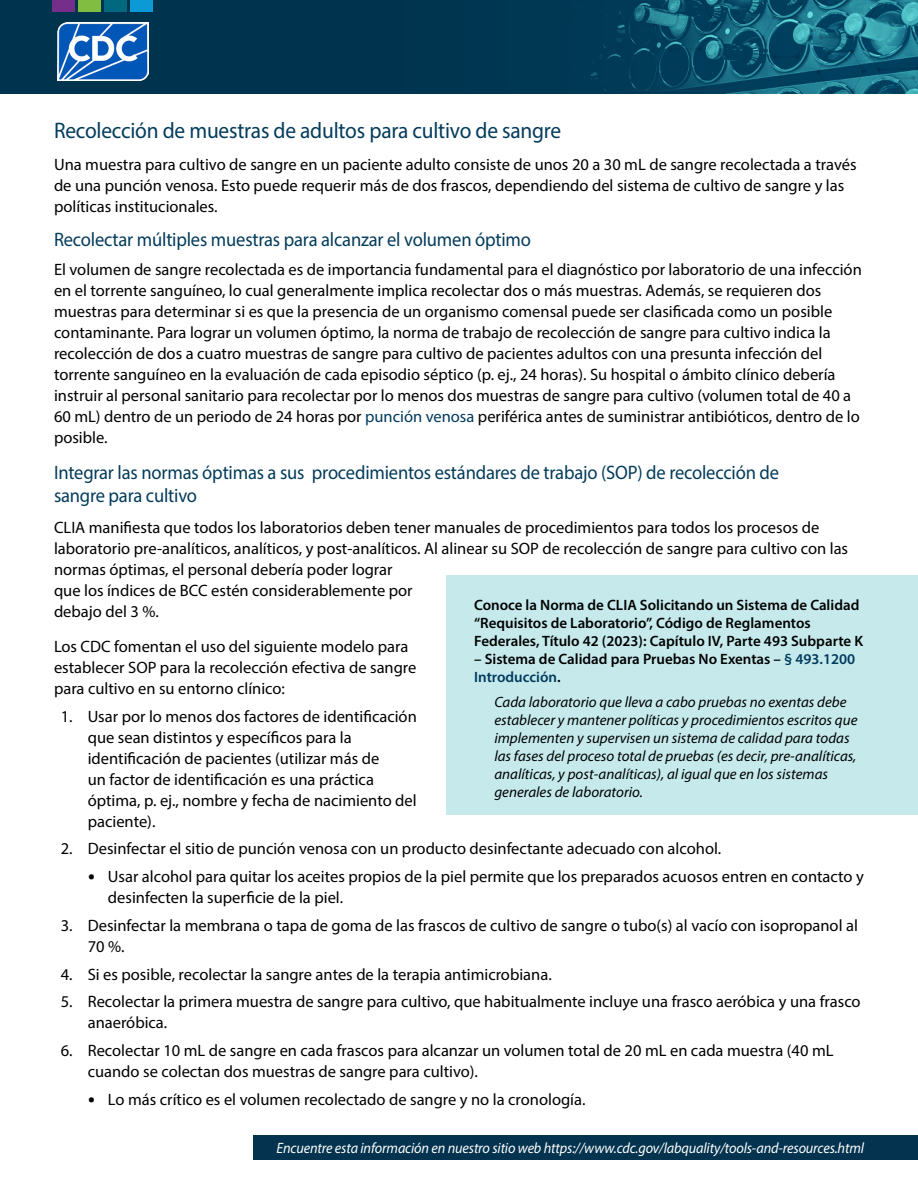
<style>
.page{position:relative;width:918px;height:1188px;background:#fff}
.page>*{position:absolute;margin:0;border:0;box-sizing:border-box;transform-origin:0 0}
.t1{font:22.5px "Myriad Pro";letter-spacing:-.01em;color:#043c5b;scale:.95 1}
.t2{font:19.5px/23.4px "Myriad Pro";letter-spacing:-.01em;color:#043c5b;scale:.95 1}
.t3{font:16.5px/21px "Myriad Pro";color:#000101}
.t4{font:italic 15px/18px "Myriad Pro";color:#000101}
.t5{font:600 15px/18px "Myriad Pro";color:#000101}
.t6{font:italic 15px "Myriad Pro";letter-spacing:-.01em;color:#fefefe;scale:.95 1}
.s1{color:#003a5d}
.s2{font-family:"PT Sans";font-weight:700}
</style>
<div class="page">
<div style="left:446px;top:575px;width:472px;height:240px;background:#c6eaec"></div>
<img style="left:0;top:0;width:918px;height:94px">
<div style="left:105px;top:0;width:22px;height:11px;background:#00697f"></div>
<div style="left:131px;top:0;width:22px;height:11px;background:#0b9ad6"></div>
<div style="left:78px;top:0;width:23px;height:11px;background:#81bd41"></div>
<div style="left:52px;top:0;width:23px;height:11px;background:#752e8a"></div>
<div style="left:254px;top:1136px;width:664px;height:24px;background:#03334e"></div>
<img style="left:57px;top:22px;width:92px;height:59px">
<h2 class="t1" style="left:54px;top:117px;width:535px">Recolección de muestras de adultos para cultivo de sangre</h2>
<p class="t3" style="left:54px;top:153px;width:804px">Una muestra para cultivo de sangre en un paciente adulto consiste de unos 20 a 30 mL de sangre recolectada a través de una punción venosa. Esto puede requerir más de dos frascos, dependiendo del sistema de cultivo de sangre y las políticas institucionales.</p>
<h2 class="t2" style="left:54px;top:228px;width:504px">Recolectar múltiples muestras para alcanzar el volumen óptimo</h2>
<p class="t3" style="left:54px;top:259px;width:809px">El volumen de sangre recolectada es de importancia fundamental para el diagnóstico por laboratorio de una infección en el torrente sanguíneo, lo cual generalmente implica recolectar dos o más muestras. Además, se requieren dos muestras para determinar si es que la presencia de un organismo comensal puede ser clasificada como un posible contaminante. Para lograr un volumen óptimo, la norma de trabajo de recolección de sangre para cultivo indica la recolección de dos a cuatro muestras de sangre para cultivo de pacientes adultos con una presunta infección del torrente sanguíneo en la evaluación de cada episodio séptico (p. ej., 24 horas). Su hospital o ámbito clínico debería instruir al personal sanitario para recolectar por lo menos dos muestras de sangre para cultivo (volumen total de 40 a 60 mL) dentro de un periodo de 24 horas por <span class="s1">punción venosa</span> periférica antes de suministrar antibióticos, dentro de lo posible.</p>
<h2 class="t2" style="left:54px;top:460px;width:765px">Integrar las normas óptimas a sus procedimientos estándares de trabajo (SOP) de recolección de sangre para cultivo</h2>
<p class="t3" style="left:54px;top:517px;width:796px">CLIA manifiesta que todos los laboratorios deben tener manuales de procedimientos para todos los procesos de laboratorio pre-analíticos, analíticos, y post-analíticos. Al alinear su SOP de recolección de sangre para cultivo con las normas óptimas, el personal debería poder lograr<br>que los índices de BCC estén considerablemente por<br>debajo del 3 %.</p>
<p class="t3" style="left:54px;top:636px;width:364px">Los CDC fomentan el uso del siguiente modelo para establecer SOP para la recolección efectiva de sangre para cultivo en su entorno clínico:</p>
<p class="t3" style="left:88px;top:705px;width:331px;text-indent:-27px">1. Usar por lo menos dos factores de identificación que sean distintos y específicos para la identificación de pacientes (utilizar más de<br>un factor de identificación es una práctica óptima, p. ej., nombre y fecha de nacimiento del paciente).</p>
<p class="t3" style="left:61px;top:838px;width:662px">2. Desinfectar el sitio de punción venosa con un producto desinfectante adecuado con alcohol.</p>
<p class="t3" style="left:108px;top:866px;width:757px;text-indent:-20px"><span class="s2">•</span> Usar alcohol para quitar los aceites propios de la piel permite que los preparados acuosos entren en contacto y desinfecten la superficie de la piel.</p>
<p class="t3" style="left:88px;top:915px;width:772px;text-indent:-27px">3. Desinfectar la membrana o tapa de goma de las frascos de cultivo de sangre o tubo(s) al vacío con isopropanol al<br>70 %.</p>
<p class="t3" style="left:61px;top:963px;width:493px">4. Si es posible, recolectar la sangre antes de la terapia antimicrobiana.</p>
<p class="t3" style="left:88px;top:991px;width:774px;text-indent:-27px">5. Recolectar la primera muestra de sangre para cultivo, que habitualmente incluye una frasco aeróbica y una frasco anaeróbica.</p>
<p class="t3" style="left:88px;top:1040px;width:747px;text-indent:-27px">6. Recolectar 10 mL de sangre en cada frascos para alcanzar un volumen total de 20 mL en cada muestra (40 mL cuando se colectan dos muestras de sangre para cultivo).</p>
<p class="t3" style="left:88px;top:1089px;width:499px"><span class="s2">•</span> Lo más crítico es el volumen recolectado de sangre y no la cronología.</p>
<h3 class="t5" style="left:474px;top:596px;width:391px">Conoce la Norma de CLIA Solicitando un Sistema de Calidad “Requisitos de Laboratorio”, Código de Reglamentos<br>Federales, Título 42 (2023): Capítulo IV, Parte 493 Subparte K</h3>
<h3 class="t5" style="left:474px;top:650px;width:383px">– Sistema de Calidad para Pruebas No Exentas – <span class="s1">§ 493.1200<br>Introducción</span>.</h3>
<p class="t4" style="left:494px;top:693px;width:365px">Cada laboratorio que lleva a cabo pruebas no exentas debe establecer y mantener políticas y procedimientos escritos que implementen y supervisen un sistema de calidad para todas las fases del proceso total de pruebas (es decir, pre-analíticas, analíticas, y post-analíticas), al igual que en los sistemas generales de laboratorio.</p>
<p class="t6" style="left:277px;top:1138px;width:620px">Encuentre esta información en nuestro sitio web https://www.cdc.gov/labquality/tools-and-resources.html</p>
</div>
